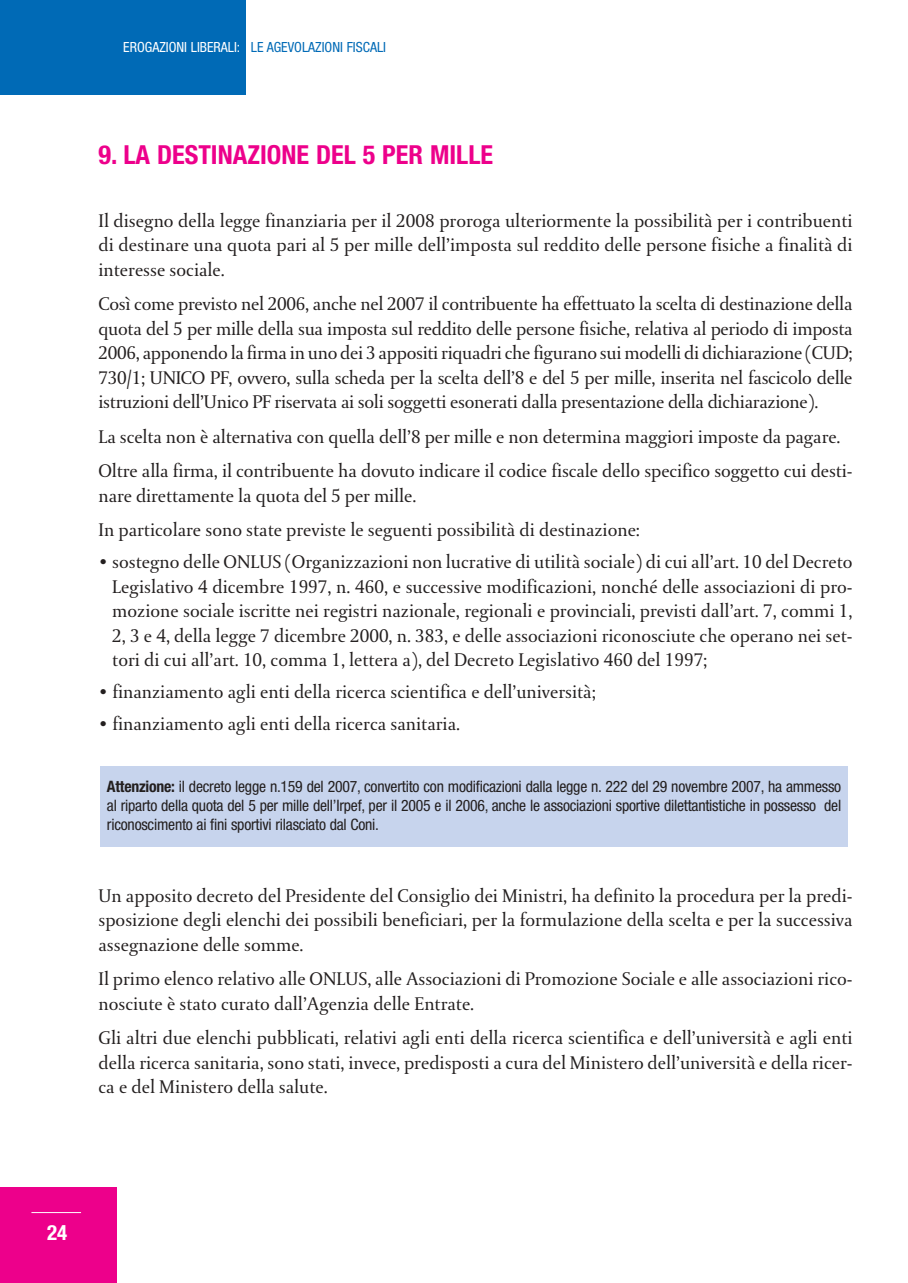
<style>
.page{position:relative;width:908px;height:1283px;background:#fff}
.page>*{position:absolute;margin:0;border:0;box-sizing:border-box;transform-origin:0 0}
.t1{font:700 condensed 26.25px "Helvetica Neue";color:#ed008b}
.t2{font:700 condensed 21px "Helvetica Neue";color:#fff}
.t3{font:19.25px/24.5px "DTL Paradox T";color:#231f1f;text-align:justify}
.t4{font:condensed 15.75px/18.9px "Helvetica Neue";letter-spacing:-.015em;color:#231f1f;text-align:justify}
.t5{font:condensed 14px "Helvetica Neue";color:#006ab6}
.s1{color:#fff}
.s2{font-weight:700}
</style>
<div class="page">
<div style="left:0;top:1187px;width:117px;height:95px;background:#ed008b"></div>
<hr style="left:31px;top:1212px;width:50px;height:1px;background:#fff">
<div style="left:0;top:0;width:246px;height:95px;background:#006ab6"></div>
<div style="left:100px;top:766px;width:748px;height:81px;background:#c7d4ed"></div>
<p class="t5" style="left:123px;top:42px;width:264px"><span class="s1">EROGAZIONI LIBERALI:</span> LE AGEVOLAZIONI FISCALI</p>
<h1 class="t1" style="left:99px;top:145px;width:396px">9. LA DESTINAZIONE DEL 5 PER MILLE</h1>
<p class="t3" style="left:99px;top:211px;width:756px">Il disegno della legge finanziaria per il 2008 proroga ulteriormente la possibilità per i contribuenti di destinare una quota pari al 5 per mille dell’imposta sul reddito delle persone fisiche a finalità di interesse sociale.</p>
<p class="t3" style="left:99px;top:294px;width:756px">Così come previsto nel 2006, anche nel 2007 il contribuente ha effettuato la scelta di destinazione della quota del 5 per mille della sua imposta sul reddito delle persone fisiche, relativa al periodo di imposta 2006, apponendo la firma in uno dei 3 appositi riquadri che figurano sui modelli di dichiarazione (CUD; 730/1; UNICO PF, ovvero, sulla scheda per la scelta dell’8 e del 5 per mille, inserita nel fascicolo delle istruzioni dell’Unico PF riservata ai soli soggetti esonerati dalla presentazione della dichiarazione).</p>
<p class="t3" style="left:99px;top:422px;width:756px;line-height:34.5px">La scelta non è alternativa con quella dell’8 per mille e non determina maggiori imposte da pagare.<br>Oltre alla firma, il contribuente ha dovuto indicare il codice fiscale dello specifico soggetto cui desti-</p>
<p class="t3" style="left:99px;top:481px;width:543px;line-height:34.5px">nare direttamente la quota del 5 per mille.<br>In particolare sono state previste le seguenti possibilità di destinazione:</p>
<p class="t3" style="left:112px;top:552px;width:742px;text-indent:-14px">• sostegno delle ONLUS (Organizzazioni non lucrative di utilità sociale) di cui all’art. 10 del Decreto Legislativo 4 dicembre 1997, n. 460, e successive modificazioni, nonché delle associazioni di pro&shy;mozione sociale iscritte nei registri nazionale, regionali e provinciali, previsti dall’art. 7, commi 1, 2, 3 e 4, della legge 7 dicembre 2000, n. 383, e delle associazioni riconosciute che operano nei set&shy;tori di cui all’art. 10, comma 1, lettera a), del Decreto Legislativo 460 del 1997;</p>
<p class="t3" style="left:99px;top:682px;width:499px">• finanziamento agli enti della ricerca scientifica e dell’università;</p>
<p class="t3" style="left:99px;top:714px;width:363px">• finanziamento agli enti della ricerca sanitaria.</p>
<p class="t4" style="left:107px;top:778px;width:736px"><span class="s2">Attenzione:</span> il decreto legge n.159 del 2007, convertito con modificazioni dalla legge n. 222 del 29 novembre 2007, ha ammesso al riparto della quota del 5 per mille dell’Irpef, per il 2005 e il 2006, anche le associazioni sportive dilettantistiche in possesso del riconoscimento ai fini sportivi rilasciato dal Coni.</p>
<p class="t3" style="left:99px;top:885px;width:756px">Un apposito decreto del Presidente del Consiglio dei Ministri, ha definito la procedura per la predi&shy;sposizione degli elenchi dei possibili beneficiari, per la formulazione della scelta e per la successiva assegnazione delle somme.</p>
<p class="t3" style="left:99px;top:969px;width:756px">Il primo elenco relativo alle ONLUS, alle Associazioni di Promozione Sociale e alle associazioni rico&shy;nosciute è stato curato dall’Agenzia delle Entrate.</p>
<p class="t3" style="left:99px;top:1028px;width:756px">Gli altri due elenchi pubblicati, relativi agli enti della ricerca scientifica e dell’università e agli enti della ricerca sanitaria, sono stati, invece, predisposti a cura del Ministero dell’università e della ricer&shy;ca e del Ministero della salute.</p>
<p class="t2" style="left:47px;top:1224px;width:22px">24</p>
</div>
